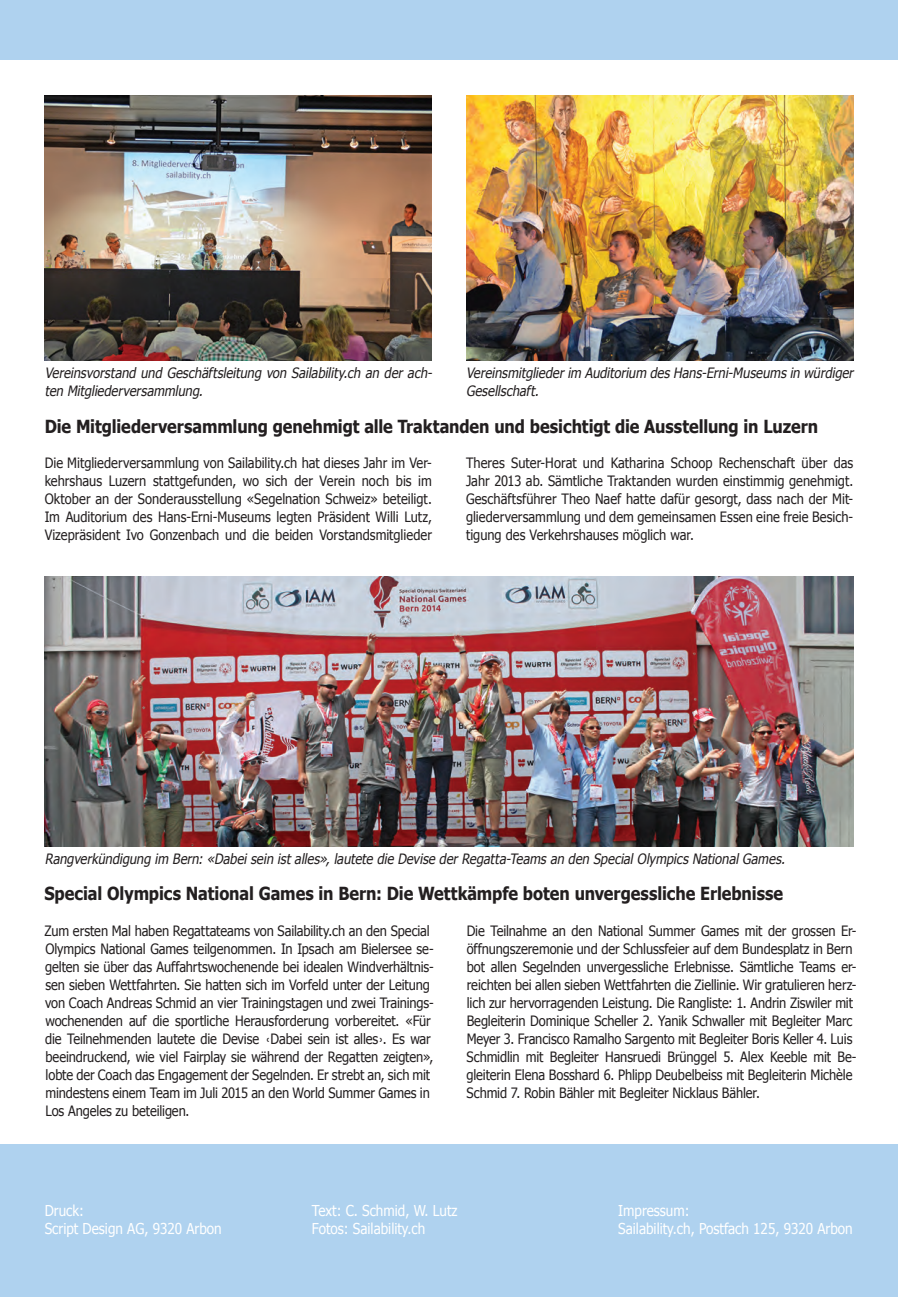
<style>
.page{position:relative;width:898px;height:1297px;background:#fff}
.page>*{position:absolute;margin:0;border:0;box-sizing:border-box;transform-origin:0 0}
.t1{font:700 18px "Tahoma";letter-spacing:-.005em;color:#231f20;scale:.9 1}
.t2{font:15px "Tahoma";color:#fff;scale:.9 1}
.t3{font:14.25px/18px "Tahoma";letter-spacing:-.01em;color:#231f20;text-align:justify;scale:.9 1}
.t4{font:italic 14.25px/18px "Tahoma";color:#231f20;scale:.9 1}
</style>
<div class="page">
<div style="left:0;top:1144px;width:897px;height:153px;background:#afd2ef"></div>
<div style="left:0;top:0;width:897px;height:60px;background:#afd2ef"></div>
<img style="left:45px;top:96px;width:387px;height:264px">
<img style="left:45px;top:576px;width:808px;height:270px">
<img style="left:466px;top:96px;width:387px;height:264px">
<p class="t4" style="left:45px;top:363px;width:435px">Vereinsvorstand und Geschäftsleitung von Sailability.ch an der ach&shy;ten Mitgliederversammlung.</p>
<p class="t4" style="left:466px;top:363px;width:435px">Vereinsmitgliederim Auditorium desHans-Erni-Museumsin würdiger<br>Gesellschaft.</p>
<p class="t1" style="left:45px;top:414px;width:860px">Die Mitgliederversammlung genehmigt alle Traktanden und besichtigt die Ausstellung in Luzern</p>
<p class="t3" style="left:45px;top:453px;width:431px">Die Mitgliederversammlung von Sailability.ch hat dieses Jahr im Ver&shy;kehrshaus Luzern stattgefunden, wo sich der Verein noch bis im Oktober an der Sonderausstellung «Segelnation Schweiz» beteiligt.<br>Im Auditorium des Hans-Erni-Museums legten Präsident Willi Lutz, Vizepräsident Ivo Gonzenbach und die beiden Vorstandsmitglieder</p>
<p class="t3" style="left:466px;top:453px;width:431px">Theres Suter-Horat und Katharina Schoop Rechenschaft über das Jahr 2013 ab. Sämtliche Traktanden wurden einstimmig genehmigt.<br>Geschäftsführer Theo Naef hatte dafür gesorgt, dass nach der Mit&shy;gliederversammlung und dem gemeinsamen Essen eine freie Besich&shy;tigung des Verkehrshauses möglich war.</p>
<p class="t4" style="left:45px;top:849px;width:827px">Rangverkündigung im Bern: «Dabei sein ist alles», lautete die Devise der Regatta-Teams an den Special Olympics National Games.</p>
<p class="t1" style="left:44px;top:881px;width:822px">Special Olympics National Games in Bern: Die Wettkämpfe boten unvergessliche Erlebnisse</p>
<p class="t3" style="left:45px;top:921px;width:434px;text-align:left">Zum ersten Mal haben Regattateams von Sailability.ch an den Special Olympics National Games teilgenommen. In Ipsach am Bielersee se&shy;gelten sie über das Auffahrtswochenende bei idealen Windverhältnis&shy;sen sieben Wettfahrten. Sie hatten sich im Vorfeld unter der Leitung von Coach Andreas Schmid an vier Trainingstagen und zwei Trainings&shy;wochenenden auf die sportliche Herausforderung vorbereitet. «Für die Teilnehmenden lautete die Devise ˓Dabei sein ist alles˒. Es war beeindruckend, wie viel Fairplay sie während der Regatten zeigten», lobte der Coach das Engagement der Segelnden. Er strebt an, sich mit mindestens einem Team im Juli 2015 an den World Summer Games in Los Angeles zu beteiligen.</p>
<p class="t3" style="left:466px;top:921px;width:434px;text-align:left">Die Teilnahme an den National Summer Games mit der grossen Er&shy;öffnungszeremonie und der Schlussfeier auf dem Bundesplatz in Bern bot allen Segelnden unvergessliche Erlebnisse. Sämtliche Teams er&shy;reichten bei allen sieben Wettfahrten die Ziellinie. Wir gratulieren herz&shy;lich zur hervorragenden Leistung. Die Rangliste: 1. Andrin Ziswiler mit Begleiterin Dominique Scheller 2. Yanik Schwaller mit Begleiter Marc Meyer 3. Francisco Ramalho Sargento mit Begleiter Boris Keller 4. Luis Schmidlin mit Begleiter Hansruedi Brünggel 5. Alex Keeble mit Be&shy;gleiterin Elena Bosshard 6. Phlipp Deubelbeiss mit Begleiterin Michèle Schmid 7. Robin Bähler mit Begleiter Nicklaus Bähler.</p>
<p class="t2" style="left:45px;top:1200px;width:45px">Druck:</p>
<p class="t2" style="left:312px;top:1200px;width:163px">Text: C. Schmid, W. Lutz</p>
<p class="t2" style="left:618px;top:1200px;width:81px">Impressum:</p>
<p class="t2" style="left:45px;top:1218px;width:198px">Script Design AG, 9320 Arbon</p>
<p class="t2" style="left:312px;top:1218px;width:127px">Fotos: Sailability.ch</p>
<p class="t2" style="left:618px;top:1218px;width:262px">Sailability.ch, Postfach 125, 9320 Arbon</p>
</div>
